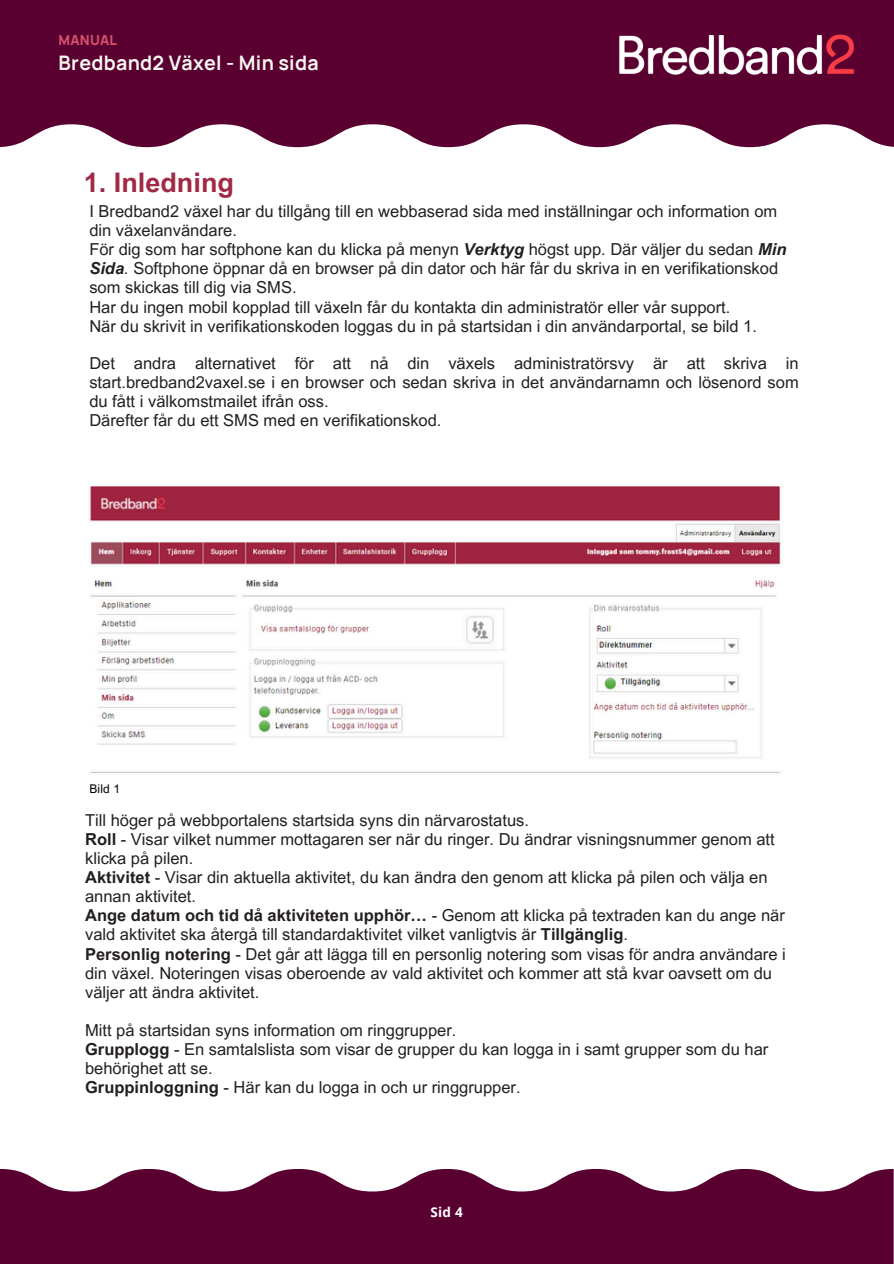
<style>
.page{position:relative;width:894px;height:1264px;background:#fff}
.page>*{position:absolute;margin:0;border:0;box-sizing:border-box;transform-origin:0 0}
.t1{font:700 27px "Arial MT Pro";color:#a12944}
.t2{font:700 19.5px "Manrope";letter-spacing:.015em;color:#f7f7f1}
.t3{font:16.5px/19.2px "Arial MT Pro";color:#231f20}
.t4{font:800 13.5px "Manrope";letter-spacing:.015em;color:#d8506e}
.t5{font:700 13.5px "Open Sans";color:#fff}
.t6{font:12px "Arial MT Pro";color:#000}
.s1{font-weight:700;font-style:italic}
.s2{font-style:italic}
.s3{font-weight:700}
</style>
<div class="page">
<div style="left:0;top:1168px;width:893px;height:95px;background:#590030"></div>
<svg style="left:0;top:0;width:893px;height:147px;background:#70234c"></svg>
<div style="left:0;top:0;width:466px;height:104px;background:#590030"></div>
<img style="left:616px;top:34px;width:240px;height:41px">
<img style="left:90px;top:486px;width:691px;height:287px">
<h1 class="t4" style="left:59px;top:31px;width:60px">MANUAL</h1>
<p class="t2" style="left:59px;top:49px;width:261px">Bredband2 Växel - Min sida</p>
<p class="t1" style="left:84px;top:172px;width:152px">1. Inledning</p>
<p class="t3" style="left:89px;top:203px;width:698px">I Bredband2 växel har du tillgång till en webbaserad sida med inställningar och information om din växelanvändare.<br>För dig som har softphone kan du klicka på menyn <span class="s1">Verktyg</span> högst upp. Där väljer du sedan <span class="s1">Min Sida</span><span class="s2">.</span> Softphone öppnar då en browser på din dator och här får du skriva in en verifikationskod som skickas till dig via SMS.<br>Har du ingen mobil kopplad till växeln får du kontakta din administratör eller vår support.<br>När du skrivit in verifikationskoden loggas du in på startsidan i din användarportal, se bild 1.</p>
<h3 class="t3" style="left:89px;top:355px;width:710px">Det andra alternativet för att nå din växels administratörsvy är att skriva in start.bredband2vaxel.se i en browser och sedan skriva in det användarnamn och lösenord som du fått i välkomstmailet ifrån oss.<br>Därefter får du ett SMS med en verifikationskod.</h3>
<h6 class="t6" style="left:89px;top:784px;width:32px">Bild 1</h6>
<h3 class="t3" style="left:85px;top:812px;width:702px">Till höger på webbportalens startsida syns din närvarostatus.<br><span class="s3">Roll</span> - Visar vilket nummer mottagaren ser när du ringer. Du ändrar visningsnummer genom att klicka på pilen.<br><span class="s3">Aktivitet</span> - Visar din aktuella aktivitet, du kan ändra den genom att klicka på pilen och välja en annan aktivitet.<br><span class="s3">Ange datum och tid då aktiviteten upphör…</span> - Genom att klicka på textraden kan du ange när vald aktivitet ska återgå till standardaktivitet vilket vanligtvis är <span class="s3">Tillgänglig</span>.<br><span class="s3">Personlig notering</span> - Det går att lägga till en personlig notering som visas för andra användare i din växel. Noteringen visas oberoende av vald aktivitet och kommer att stå kvar oavsett om du väljer att ändra aktivitet.</h3>
<h5 class="t3" style="left:85px;top:1022px;width:684px">Mitt på startsidan syns information om ringgrupper.<br><span class="s3">Grupplogg</span> - En samtalslista som visar de grupper du kan logga in i samt grupper som du har behörighet att se.<br><span class="s3">Gruppinloggning</span> - Här kan du logga in och ur ringgrupper.</h5>
<h3 class="t5" style="left:430px;top:1202px;width:34px">Sid 4</h3>
</div>
